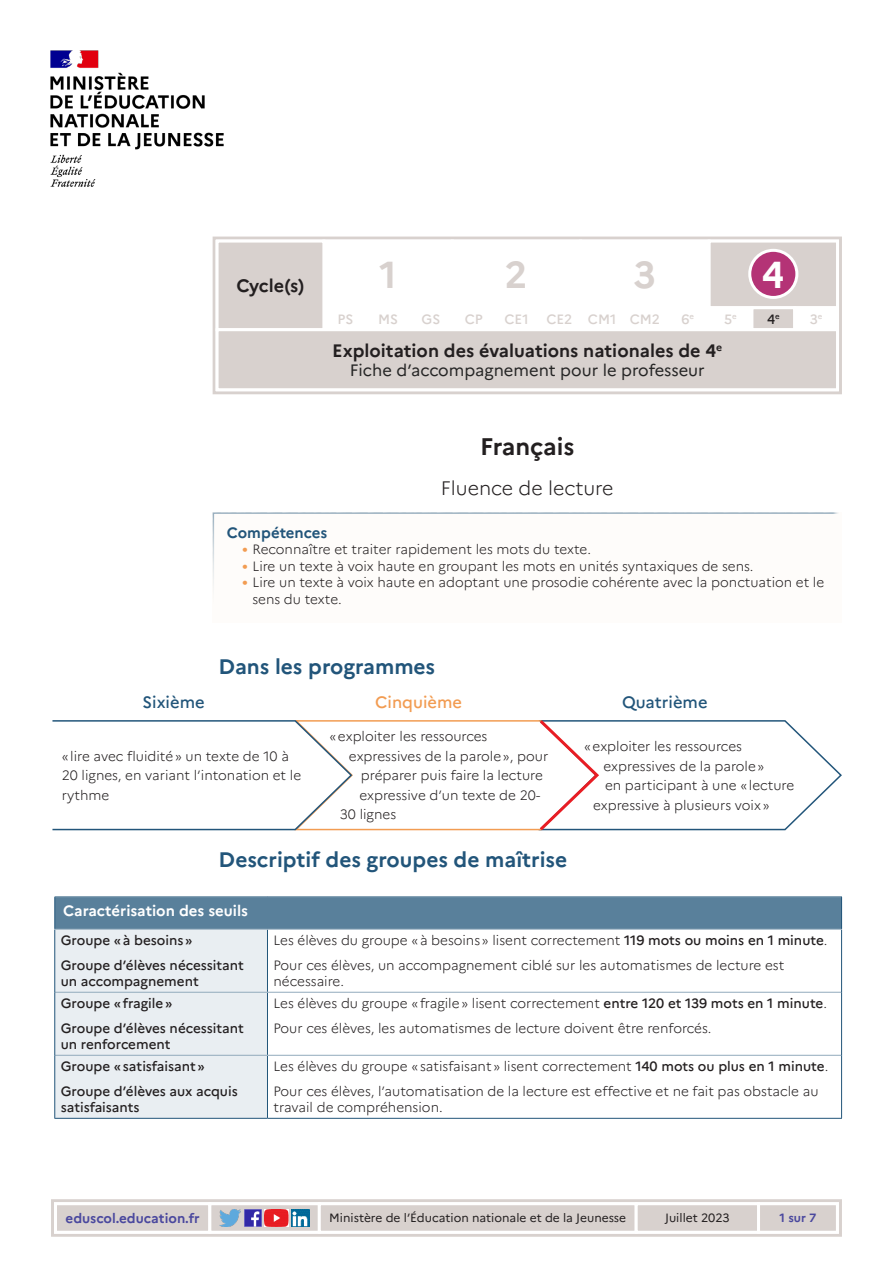
<style>
.page{position:relative;width:893px;height:1263px;background:#fff}
.page>*{position:absolute;margin:0;border:0;box-sizing:border-box;transform-origin:0 0}
.t1{font:700 37.5px "Marianne";color:#d8d1ce}
.t2{font:700 37.5px "Marianne";color:#fff}
._01_Titre_de_la_fich{font:700 24px "Marianne";letter-spacing:-.005em;color:#231f20}
._02_titre_1{font:700 21px "Marianne";color:#22557a}
._02_Sous-titre{font:300 19.5px "Marianne";color:#231f20}
.t3{font:700 18px "Marianne";color:#231f20}
.t4{font:16.5px "Marianne";color:#252525}
.Texte_courant{font:500 16.5px "Marianne";color:#22557a}
.Texte_courant-2{font:500 16.5px "Marianne";color:#f29c52}
.Entête_L1{font:700 15px "Marianne";color:#fff}
._08_Titre_encadré{font:700 15px "Marianne";color:#22557a}
.Corps{font:300 13.5px/16.2px "Marianne";color:#231f20}
._08_txt_encadré{font:300 13.5px/19.5px "Marianne";color:#231f20}
.Corps-2{font:500 13.5px/16.2px "Marianne";color:#231f20}
.t5{font:500 13.5px "Marianne";color:#d8d1ce}
.t6{font:700 13.5px "Marianne";color:#4a489e}
.t7{font:12px "Marianne";color:#231f20}
.t8{font:700 12px "Marianne";color:#4a489e}
.s1{font-weight:400;font-size:16.5px;color:#f29c52}
.s2{font-weight:500}
</style>
<div class="page">
<div style="left:51px;top:1199px;width:791px;height:38px;border:3px solid #d8d1ce"></div>
<svg style="left:52px;top:1201px;width:788px;height:34px"></svg>
<img style="left:50px;top:50px;width:174px;height:137px">
<svg style="left:212px;top:236px;width:630px;height:159px"></svg>
<div style="left:451px;top:240px;width:131px;height:69px;background:#fff"></div>
<div style="left:708px;top:240px;width:131px;height:69px;background:#d8d1ce;border:3px solid #fff"></div>
<div style="left:452px;top:308px;width:43px;height:22px;background:#fff"></div>
<div style="left:495px;top:308px;width:43px;height:22px;background:#fff"></div>
<div style="left:538px;top:308px;width:43px;height:22px;background:#fff"></div>
<div style="left:708px;top:306px;width:45px;height:25px;border:3px solid #fff"></div>
<div style="left:752px;top:308px;width:43px;height:22px;background:#d8d1ce"></div>
<div style="left:750px;top:306px;width:46px;height:25px;border:3px solid #fff"></div>
<div style="left:793px;top:306px;width:46px;height:25px;border:3px solid #fff"></div>
<div style="left:217px;top:241px;width:107px;height:89px;background:#d8d1ce"></div>
<div style="left:216px;top:240px;width:109px;height:91px;border:3px solid #fff"></div>
<div style="left:217px;top:330px;width:620px;height:60px;background:#d8d1ce"></div>
<div style="left:216px;top:328px;width:623px;height:63px;border:3px solid #fff"></div>
<div style="left:365px;top:250px;width:47px;height:47px;background:#fff;border-radius:50%"></div>
<div style="left:363px;top:249px;width:50px;height:50px;border:3px solid #fff;border-radius:50%"></div>
<div style="left:491px;top:249px;width:51px;height:50px;border:3px solid #fff;border-radius:50%"></div>
<div style="left:621px;top:250px;width:47px;height:47px;background:#fff;border-radius:50%"></div>
<div style="left:620px;top:249px;width:50px;height:50px;border:3px solid #fff;border-radius:50%"></div>
<div style="left:750px;top:250px;width:47px;height:47px;background:#b43376;border-radius:50%"></div>
<div style="left:748px;top:249px;width:50px;height:50px;border:3px solid #fff;border-radius:50%"></div>
<div style="left:213px;top:512px;width:629px;height:110px;background:#fefcfa"></div>
<div style="left:55px;top:897px;width:787px;height:32px;background:#59809b"></div>
<div style="left:55px;top:930px;width:212px;height:188px;background:#e9eef2"></div>
<hr style="left:267px;top:929px;width:1px;height:63px;background:#22557a">
<hr style="left:267px;top:992px;width:1px;height:63px;background:#22557a">
<hr style="left:267px;top:1056px;width:1px;height:62px;background:#22557a">
<hr style="left:55px;top:992px;width:212px;height:1px;background:#91aabc">
<hr style="left:267px;top:992px;width:574px;height:1px;background:#91aabc">
<hr style="left:55px;top:1055px;width:212px;height:1px;background:#91aabc">
<hr style="left:267px;top:1055px;width:574px;height:1px;background:#91aabc">
<hr style="left:54px;top:929px;width:1px;height:63px;background:#22557a">
<hr style="left:841px;top:929px;width:1px;height:63px;background:#22557a">
<hr style="left:54px;top:992px;width:1px;height:63px;background:#22557a">
<hr style="left:841px;top:992px;width:1px;height:63px;background:#22557a">
<hr style="left:54px;top:1055px;width:1px;height:63px;background:#22557a">
<hr style="left:841px;top:1055px;width:1px;height:63px;background:#22557a">
<hr style="left:54px;top:1118px;width:213px;height:1px;background:#22557a">
<hr style="left:267px;top:1118px;width:575px;height:1px;background:#22557a">
<hr style="left:54px;top:896px;width:213px;height:1px;background:#91aabc">
<hr style="left:267px;top:896px;width:575px;height:1px;background:#91aabc">
<hr style="left:54px;top:929px;width:213px;height:1px;background:#91aabc">
<hr style="left:267px;top:929px;width:575px;height:1px;background:#91aabc">
<hr style="left:54px;top:897px;width:1px;height:32px;background:#22557a">
<hr style="left:841px;top:897px;width:1px;height:32px;background:#22557a">
<svg style="left:52px;top:720px;width:790px;height:111px"></svg>
<h3 class="t3" style="left:237px;top:275px;width:69px">Cycle(s)</h3>
<h1 class="t1" style="left:379px;top:252px;width:19px">1</h1>
<h1 class="t1" style="left:505px;top:252px;width:24px">2</h1>
<h1 class="t1" style="left:633px;top:252px;width:24px">3</h1>
<h1 class="t2" style="left:762px;top:252px;width:24px">4</h1>
<p class="t5" style="left:337px;top:311px;width:17px">PS</p>
<p class="t5" style="left:378px;top:311px;width:22px">MS</p>
<p class="t5" style="left:422px;top:311px;width:20px">GS</p>
<p class="t5" style="left:465px;top:311px;width:20px">CP</p>
<p class="t5" style="left:504px;top:311px;width:26px">CE1</p>
<p class="t5" style="left:546px;top:311px;width:115px">CE2 CM1 CM2</p>
<p class="t5" style="left:681px;top:311px;width:14px">6<sup>e</sup></p>
<p class="t5" style="left:724px;top:311px;width:14px">5<sup>e</sup></p>
<p class="Corps-2" style="left:767px;top:311px;width:14px">4<sup>e</sup></p>
<p class="t5" style="left:810px;top:311px;width:14px">3<sup>e</sup></p>
<h3 class="t3" style="left:332px;top:339px;width:392px">Exploitation des évaluations nationales de 4<sup>e</sup></h3>
<p class="t4" style="left:350px;top:360px;width:356px">Fiche d’accompagnement pour le professeur</p>
<p class="_01_Titre_de_la_fich" style="left:480px;top:432px;width:96px">Français</p>
<p class="_02_Sous-titre" style="left:441px;top:476px;width:174px">Fluence de lecture</p>
<p class="_08_Titre_encadré" style="left:227px;top:523px;width:102px">Compétences</p>
<p class="Corps" style="left:242px;top:541px;width:350px"><span class="s1">•</span> Reconnaître et traiter rapidement les mots du texte.</p>
<p class="Corps" style="left:242px;top:558px;width:513px"><span class="s1">•</span> Lire un texte à voix haute en groupant les mots en unités syntaxiques de sens.</p>
<p class="Corps" style="left:252px;top:574px;width:573px;text-indent:-10px"><span class="s1">•</span> Lire un texte à voix haute en adoptant une prosodie cohérente avec la ponctuation et le sens du texte.</p>
<p class="_02_titre_1" style="left:219px;top:654px;width:218px">Dans les programmes</p>
<p class="Texte_courant" style="left:142px;top:691px;width:64px">Sixième</p>
<p class="Texte_courant-2" style="left:375px;top:691px;width:88px">Cinquième</p>
<p class="Texte_courant" style="left:622px;top:691px;width:87px">Quatrième</p>
<p class="_08_txt_encadré" style="left:584px;top:736px;width:160px">«exploiter les ressources</p>
<p class="_08_txt_encadré" style="left:603px;top:756px;width:162px">expressives de la parole»</p>
<p class="_08_txt_encadré" style="left:605px;top:775px;width:191px">en participant à une «lecture</p>
<p class="_08_txt_encadré" style="left:593px;top:795px;width:178px">expressive à plusieurs voix»</p>
<p class="_08_txt_encadré" style="left:329px;top:727px;width:160px">«exploiter les ressources</p>
<p class="_08_txt_encadré" style="left:349px;top:746px;width:201px">expressives de la parole», pour</p>
<p class="_08_txt_encadré" style="left:361px;top:766px;width:183px">préparer puis faire la lecture</p>
<p class="_08_txt_encadré" style="left:359px;top:785px;width:182px">expressive d’un texte de 20-</p>
<p class="_08_txt_encadré" style="left:340px;top:805px;width:58px">30 lignes</p>
<p class="_08_txt_encadré" style="left:62px;top:746px;width:241px">«lire avec fluidité» un texte de 10 à<br>20 lignes, en variant l’intonation et le rythme</p>
<p class="_02_titre_1" style="left:219px;top:846px;width:350px">Descriptif des groupes de maîtrise</p>
<p class="Entête_L1" style="left:63px;top:902px;width:186px">Caractérisation des seuils</p>
<p class="Corps-2" style="left:61px;top:932px;width:133px">Groupe «à besoins»</p>
<p class="Corps-2" style="left:61px;top:957px;width:185px">Groupe d’élèves nécessitant un accompagnement</p>
<p class="Corps" style="left:273px;top:932px;width:556px">Les élèves du groupe «à besoins» lisent correctement <span class="s2">119 mots ou moins en 1 minute</span>.</p>
<p class="Corps" style="left:273px;top:957px;width:512px">Pour ces élèves, un accompagnement ciblé sur les automatismes de lecture est nécessaire.</p>
<p class="Corps-2" style="left:61px;top:995px;width:113px">Groupe «fragile»</p>
<p class="Corps-2" style="left:61px;top:1020px;width:185px">Groupe d’élèves nécessitant un renforcement</p>
<p class="Corps-2" style="left:61px;top:1058px;width:146px">Groupe «satisfaisant»</p>
<p class="Corps-2" style="left:61px;top:1083px;width:178px">Groupe d’élèves aux acquis satisfaisants</p>
<p class="Corps" style="left:273px;top:995px;width:555px">Les élèves du groupe «fragile» lisent correctement <span class="s2">entre 120 et 139 mots en 1 minute</span>.</p>
<p class="Corps" style="left:273px;top:1020px;width:439px">Pour ces élèves, les automatismes de lecture doivent être renforcés.</p>
<p class="Corps" style="left:273px;top:1058px;width:556px">Les élèves du groupe «satisfaisant» lisent correctement <span class="s2">140 mots ou plus en 1 minute</span>.</p>
<p class="Corps" style="left:273px;top:1083px;width:547px">Pour ces élèves, l’automatisation de la lecture est effective et ne fait pas obstacle au travail de compréhension.</p>
<p class="t6" style="left:66px;top:1210px;width:136px">eduscol.education.fr</p>
<p class="t7" style="left:329px;top:1211px;width:298px">Ministère de l’Éducation nationale et de la Jeunesse</p>
<p class="t7" style="left:665px;top:1211px;width:66px">Juillet 2023</p>
<p class="t8" style="left:780px;top:1211px;width:38px">1 sur 7</p>
</div>
